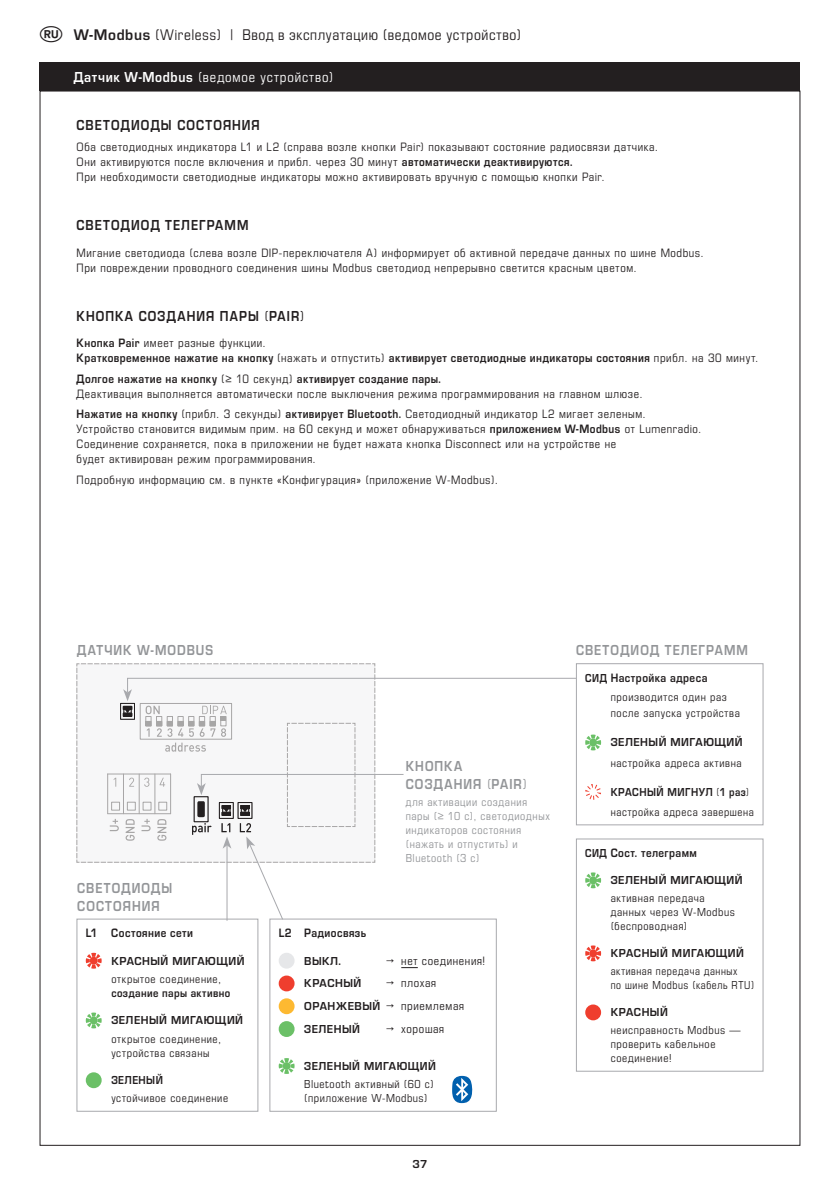
<style>
.page{position:relative;width:840px;height:1191px;background:#fff}
.page>*{position:absolute;margin:0;border:0;box-sizing:border-box;transform-origin:0 0}
.t1{font:16px "Eurostile OT Cond";letter-spacing:.04em;color:#231f20}
.t2{font:700 15px/18px "Eurostile OT";letter-spacing:.085em;color:#939598;scale:.85 1}
.t3{font:700 15px "Eurostile OT";letter-spacing:.09em;color:#231f20;scale:.85 1}
.t4{font:15px "Eurostile OT Cond";letter-spacing:.06em;color:#fff}
.t5{font:12.6px/15px "Eurostile OT Cond";letter-spacing:.05em;color:#231f20}
.t6{font:700 12.6px/20.6px "Eurostile OT";letter-spacing:.04em;color:#231f20;scale:.88 1}
.t7{font:12px/14px "Eurostile OT Cond";letter-spacing:.05em;color:#231f20}
.t8{font:700 12px "Eurostile OT";letter-spacing:.045em;color:#231f20;scale:.95 1}
.t9{font:12px/14px "Eurostile OT Cond";letter-spacing:.055em;color:#939598}
.t10{font:12px/14px "Eurostile OT Cond";letter-spacing:.05em;color:#231f20;scale:.95 1}
.t11{font:700 12px "Eurostile OT";letter-spacing:.045em;color:#231f20;scale:.88 1}
.t12{font:700 12px "Eurostile OT";letter-spacing:.045em;color:#231f20}
.s1{font-family:"Laenderfont";font-size:24px}
.s2{font-family:"Eurostile OT";font-weight:700}
.s3{font-family:"Eurostile OT Cond";font-weight:400}
.s4{font-size:12.6px}
.s5{font-family:"Eurostile OT";font-weight:700;font-size:12px}
.s6{font-size:12px}
</style>
<div class="page">
<div style="left:40px;top:62px;width:759px;height:29px;background:#231f20"></div>
<svg style="left:585px;top:872px;width:17px;height:17px"></svg>
<svg style="left:585px;top:945px;width:17px;height:17px"></svg>
<div style="left:587px;top:1006px;width:11px;height:12px;background:#ef3e2e;border-radius:50%"></div>
<div style="left:585px;top:1004px;width:15px;height:16px;border:4px solid #ef3e2e;border-radius:50%"></div>
<div style="left:575px;top:838px;width:188px;height:233px;border:1px solid #a8a9ad"></div>
<svg style="left:585px;top:734px;width:17px;height:17px"></svg>
<div style="left:585px;top:784px;width:15px;height:16px;border:4px dashed #ef3e2e;border-radius:50%"></div>
<div style="left:575px;top:663px;width:188px;height:162px;border:1px solid #a8a9ad"></div>
<svg style="left:76px;top:663px;width:500px;height:257px"></svg>
<svg style="left:85px;top:952px;width:17px;height:17px"></svg>
<svg style="left:85px;top:1012px;width:17px;height:17px"></svg>
<div style="left:88px;top:1074px;width:12px;height:12px;background:#6bc067;border-radius:50%"></div>
<div style="left:86px;top:1072px;width:16px;height:16px;border:4px solid #6bc067;border-radius:50%"></div>
<div style="left:77px;top:918px;width:181px;height:193px;border:1px solid #a8a9ad"></div>
<svg style="left:401px;top:967px;width:16px;height:1px"></svg>
<div style="left:280px;top:954px;width:12px;height:12px;background:#e6e7e9;border-radius:50%"></div>
<div style="left:278px;top:952px;width:16px;height:16px;border:4px solid #e6e7e9;border-radius:50%"></div>
<div style="left:280px;top:977px;width:12px;height:12px;background:#ef3e2e;border-radius:50%"></div>
<div style="left:278px;top:975px;width:16px;height:16px;border:4px solid #ef3e2e;border-radius:50%"></div>
<div style="left:280px;top:1000px;width:12px;height:12px;background:#fdb931;border-radius:50%"></div>
<div style="left:278px;top:998px;width:16px;height:16px;border:4px solid #fdb931;border-radius:50%"></div>
<div style="left:280px;top:1023px;width:12px;height:12px;background:#6bc067;border-radius:50%"></div>
<div style="left:278px;top:1021px;width:16px;height:16px;border:4px solid #6bc067;border-radius:50%"></div>
<svg style="left:278px;top:1058px;width:17px;height:16px"></svg>
<div style="left:269px;top:918px;width:227px;height:193px;border:1px solid #a8a9ad"></div>
<svg style="left:452px;top:1075px;width:20px;height:28px"></svg>
<p class="t1" style="left:40px;top:26px;width:483px"><span class="s1">r</span> <span class="s2">W-Modbus</span> (Wireless) | Ввод в эксплуатацию (ведомое устройство)</p>
<p class="t4" style="left:74px;top:69px;width:261px"><span class="s2">Датчик W-Modbus</span> (ведомое устройство)</p>
<p class="t3" style="left:77px;top:117px;width:217px">СВЕТОДИОДЫ СОСТОЯНИЯ</p>
<p class="t5" style="left:77px;top:140px;width:582px">Оба светодиодных индикатора L1 и L2 (справа возле кнопки Pair) показывают состояние радиосвязи датчика.<br>Они активируются после включения и прибл. через 30 минут <span class="s2">автоматически деактивируются.<br></span>При необходимости светодиодные индикаторы можно активировать вручную с помощью кнопки Pair.</p>
<p class="t3" style="left:77px;top:217px;width:203px">СВЕТОДИОД ТЕЛЕГРАММ</p>
<p class="t5" style="left:77px;top:245px;width:628px">Мигание светодиода (слева возле DIP-переключателя А) информирует об активной передаче данных по шине Modbus.<br>При повреждении проводного соединения шины Modbus светодиод непрерывно светится красным цветом.</p>
<p class="t3" style="left:77px;top:307px;width:269px">КНОПКА СОЗДАНИЯ ПАРЫ <span class="s3">(</span>PAIR<span class="s3">)</span></p>
<p class="t5" style="left:77px;top:335px;width:191px"><span class="s2">Кнопка Pair</span> имеет разные функции.</p>
<p class="t6" style="left:77px;top:347px;width:776px">Кратковременное нажатие на кнопку <span class="s3">(нажать и отпустить)</span> активирует светодиодные индикаторы состояния <span class="s3">прибл. на 30 минут.<br></span>Долгое нажатие на кнопку <span class="s3">(≥ 10 секунд)</span> активирует создание пары.</p>
<p class="t5" style="left:77px;top:383px;width:570px;line-height:20.6px">Деактивация выполняется автоматически после выключения режима программирования на главном шлюзе.<br><span class="s2">Нажатие на кнопку</span> (прибл. 3 секунды) <span class="s2">активирует Bluetooth.</span> Светодиодный индикатор L2 мигает зеленым.</p>
<p class="t5" style="left:77px;top:422px;width:626px">Устройство становится видимым прим. на 60 секунд и может обнаруживаться <span class="s2">приложением W-Modbus</span> от Lumenradio.<br>Соединение сохраняется, пока в приложении не будет нажата кнопка Disconnect или на устройстве не<br>будет активирован режим программирования.</p>
<p class="t5" style="left:77px;top:472px;width:422px">Подробную информацию см. в пункте «Конфигурация» (приложение W-Modbus).</p>
<p class="t2" style="left:77px;top:641px;width:161px">ДАТЧИК W-MODBUS</p>
<p class="t2" style="left:575px;top:641px;width:203px">СВЕТОДИОД ТЕЛЕГРАММ</p>
<p class="t2" style="left:77px;top:879px;width:113px">СВЕТОДИОДЫ<br>СОСТОЯНИЯ</p>
<p class="t6" style="left:86px;top:923px;width:123px">L1 Состояние сети</p>
<p class="t8" style="left:111px;top:954px;width:142px">КРАСНЫЙ МИГАЮЩИЙ</p>
<p class="t7" style="left:111px;top:972px;width:111px">открытое соединение,</p>
<p class="t11" style="left:111px;top:986px;width:137px">создание пары активно</p>
<p class="t8" style="left:111px;top:1013px;width:140px">ЗЕЛЕНЫЙ МИГАЮЩИЙ</p>
<p class="t7" style="left:111px;top:1031px;width:111px">открытое соединение, устройства связаны</p>
<p class="t11" style="left:111px;top:1073px;width:60px">ЗЕЛЕНЫЙ</p>
<p class="t7" style="left:111px;top:1091px;width:118px">устойчивое соединение</p>
<p class="t2" style="left:405px;top:757px;width:144px">КНОПКА<br>СОЗДАНИЯ <span class="s3">(</span>PAIR<span class="s3">)</span></p>
<p class="t9" style="left:405px;top:795px;width:145px">для активации создания пары (≥ 10 с), светодиодных индикаторов состояния (нажать и отпустить) и<br>Bluetooth (3 с)</p>
<p class="t6" style="left:278px;top:923px;width:101px">L2 Радиосвязь</p>
<p class="t8" style="left:304px;top:954px;width:40px">ВЫКЛ<span class="s4">.</span></p>
<p class="t5" style="left:386px;top:953px;width:100px"><span class="s2">→</span> нет соединения!</p>
<p class="t8" style="left:304px;top:976px;width:62px">КРАСНЫЙ</p>
<p class="t5" style="left:304px;top:972px;width:161px;line-height:22.8px;text-indent:82px"><span class="s2">→</span> плохая<br><span class="s5">ОРАНЖЕВЫЙ</span> <span class="s2">→</span> приемлемая</p>
<p class="t8" style="left:304px;top:1022px;width:60px">ЗЕЛЕНЫЙ</p>
<p class="t5" style="left:386px;top:1021px;width:59px"><span class="s2">→</span> хорошая</p>
<p class="t8" style="left:304px;top:1059px;width:140px">ЗЕЛЕНЫЙ МИГАЮЩИЙ</p>
<p class="t7" style="left:304px;top:1077px;width:131px">Bluetooth активный (60 с) (приложение W-Modbus)</p>
<p class="t12" style="left:412px;top:1157px;width:17px">37</p>
<p class="t6" style="left:585px;top:667px;width:140px"><span class="s6">СИД</span> Настройка адреса</p>
<p class="t7" style="left:610px;top:689px;width:130px;line-height:16.2px">производится один раз после запуска устройства</p>
<p class="t8" style="left:610px;top:736px;width:140px">ЗЕЛЕНЫЙ МИГАЮЩИЙ</p>
<p class="t7" style="left:610px;top:756px;width:132px">настройка адреса активна</p>
<p class="t11" style="left:610px;top:785px;width:158px">КРАСНЫЙ МИГНУЛ <span class="s3">(</span>1 раз<span class="s3">)</span></p>
<p class="t7" style="left:610px;top:805px;width:144px">настройка адреса завершена</p>
<p class="t6" style="left:585px;top:843px;width:128px"><span class="s6">СИД</span> Сост. телеграмм</p>
<p class="t8" style="left:610px;top:873px;width:140px">ЗЕЛЕНЫЙ МИГАЮЩИЙ</p>
<p class="t7" style="left:610px;top:891px;width:125px">активная передача данных через W-Modbus (беспроводная)</p>
<p class="t8" style="left:610px;top:946px;width:142px">КРАСНЫЙ МИГАЮЩИЙ</p>
<p class="t10" style="left:610px;top:964px;width:152px">активная передача данных<br>по шине Modbus (кабель RTU)</p>
<p class="t8" style="left:610px;top:1005px;width:62px">КРАСНЫЙ</p>
<p class="t7" style="left:610px;top:1023px;width:131px">неисправность Modbus — проверить кабельное соединение!</p>
</div>
